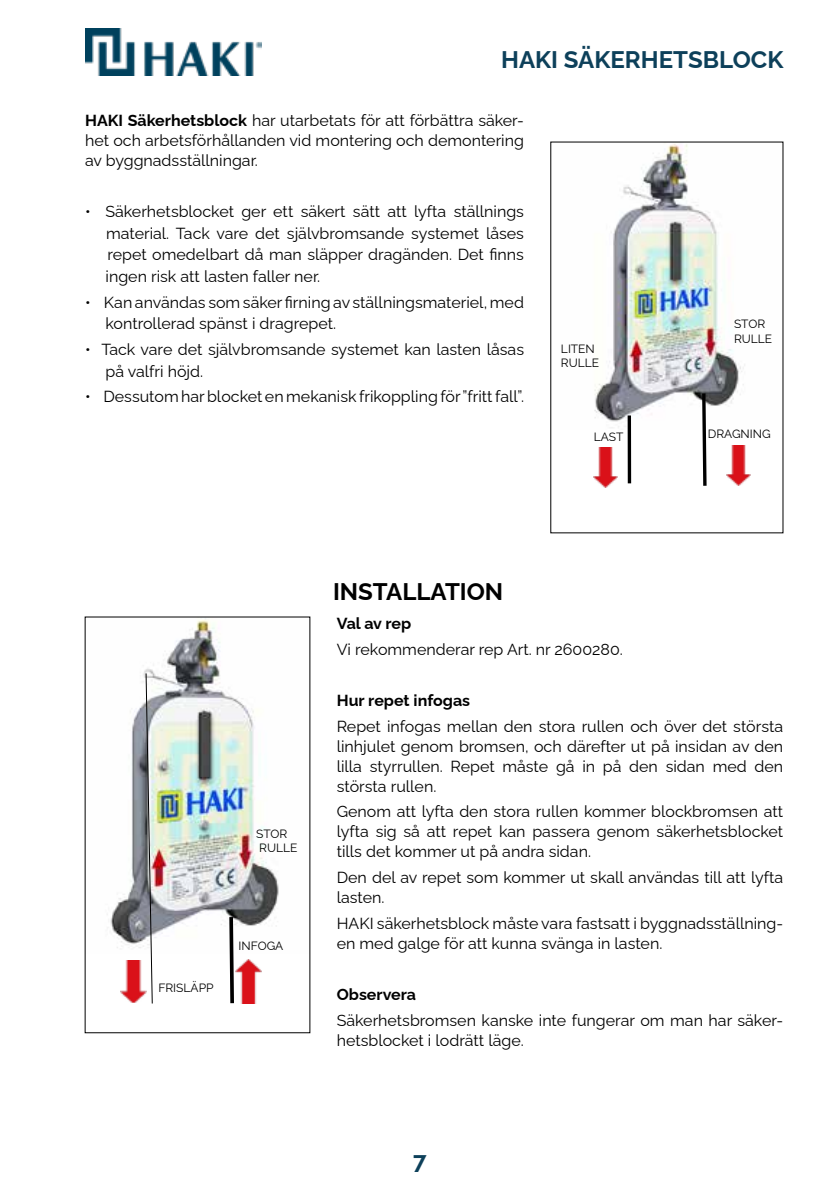
<style>
.page{position:relative;width:840px;height:1191px;background:#fff}
.page>*{position:absolute;margin:0;border:0;box-sizing:border-box;transform-origin:0 0}
.t1{font:700 24px "Raleway";color:#0d405a}
.t2{font:700 24px "Raleway";color:#000}
.t3{font:16px/20px "Raleway";color:#000}
.t4{font:700 16px "Raleway";color:#000}
.t5{font:12px/14.4px "Raleway";color:#000}
.s1{font-weight:700}
</style>
<div class="page">
<img style="left:85px;top:28px;width:176px;height:48px">
<img style="left:593px;top:447px;width:24px;height:41px">
<img style="left:726px;top:445px;width:24px;height:41px">
<img style="left:236px;top:960px;width:25px;height:43px">
<img style="left:120px;top:961px;width:25px;height:41px">
<img style="left:594px;top:144px;width:151px;height:286px">
<img style="left:107px;top:619px;width:172px;height:329px">
<svg style="left:700px;top:390px;width:8px;height:96px"></svg>
<hr style="left:627px;top:415px;width:3px;height:68px;background:#000">
<svg style="left:145px;top:672px;width:8px;height:332px"></svg>
<svg style="left:227px;top:913px;width:9px;height:91px"></svg>
<h1 class="t1" style="left:501px;top:40px;width:284px">HAKI SÄKERHETSBLOCK</h1>
<p class="t3" style="left:85px;top:108px;width:440px;text-align:justify"><span class="s1">HAKI Säkerhetsblock</span> har utarbetats för att förbättra säker&shy;het och arbetsförhållanden vid montering och demontering av byggnadsställningar.</p>
<p class="t3" style="left:105px;top:199px;width:420px;line-height:21.6px;text-align:justify;text-indent:-20px">• Säkerhetsblocket ger ett säkert sätt att lyfta ställnings material. Tack vare det självbromsande systemet låses repet omedelbart då man släpper dragänden. Det finns ingen risk att lasten faller ner.</p>
<p class="t3" style="left:105px;top:289px;width:419px;line-height:21.6px;text-indent:-20px">• Kan användas som säker firning av ställningsmateriel, med kontrollerad spänst i dragrepet.</p>
<p class="t3" style="left:105px;top:337px;width:420px;line-height:21.6px;text-indent:-20px">• Tack vare det självbromsande systemet kan lasten låsas på valfri höjd.</p>
<p class="t3" style="left:85px;top:385px;width:440px">• Dessutom har blocket en mekanisk frikoppling för ”fritt fall”.</p>
<p class="t5" style="left:560px;top:340px;width:40px">LITEN<br>RULLE</p>
<p class="t5" style="left:733px;top:315px;width:40px">STOR<br>RULLE</p>
<p class="t5" style="left:593px;top:428px;width:31px">LAST</p>
<p class="t5" style="left:707px;top:425px;width:64px">DRAGNING</p>
<h1 class="t2" style="left:333px;top:572px;width:172px">INSTALLATION</h1>
<p class="t5" style="left:256px;top:825px;width:43px">STOR<br>RULLE</p>
<p class="t5" style="left:158px;top:979px;width:57px">FRISLÄPP</p>
<p class="t5" style="left:238px;top:937px;width:46px">INFOGA</p>
<p class="t4" style="left:336px;top:610px;width:76px">Val av rep</p>
<p class="t3" style="left:336px;top:637px;width:287px">Vi rekommenderar rep Art. nr 2600280.</p>
<p class="t4" style="left:336px;top:687px;width:135px">Hur repet infogas</p>
<p class="t3" style="left:336px;top:714px;width:448px;text-align:justify">Repet infogas mellan den stora rullen och över det största linhjulet genom bromsen, och därefter ut på insidan av den lilla styrrullen. Repet måste gå in på den sidan med den största rullen.</p>
<p class="t3" style="left:336px;top:800px;width:448px;text-align:justify">Genom att lyfta den stora rullen kommer blockbromsen att lyfta sig så att repet kan passera genom säkerhetsblocket tills det kommer ut på andra sidan.</p>
<p class="t3" style="left:336px;top:865px;width:447px">Den del av repet som kommer ut skall användas till att lyfta lasten.</p>
<p class="t3" style="left:336px;top:911px;width:447px">HAKI säkerhetsblock måste vara fastsatt i byggnadsställning&shy;en med galge för att kunna svänga in lasten.</p>
<p class="t4" style="left:336px;top:981px;width:81px">Observera</p>
<p class="t3" style="left:336px;top:1008px;width:447px">Säkerhetsbromsen kanske inte fungerar om man har säker&shy;hetsblocket i lodrätt läge.</p>
<h1 class="t1" style="left:413px;top:1141px;width:15px">7</h1>
</div>
